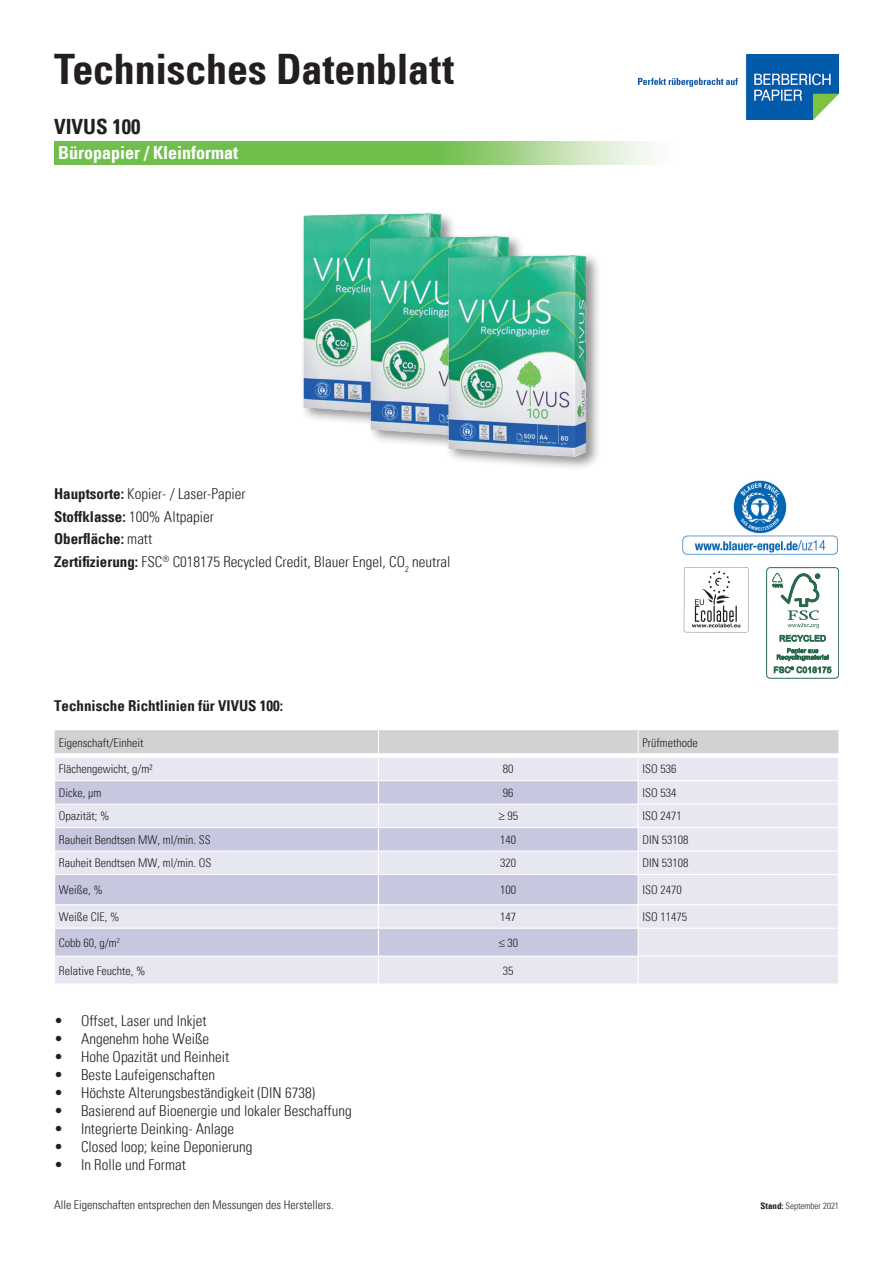
<style>
.page{position:relative;width:893px;height:1263px;background:#fff}
.page>*{position:absolute;margin:0;border:0;box-sizing:border-box;transform-origin:0 0}
.t1{font:700 condensed 42px "Univers";letter-spacing:-.005em;color:#231f20}
.t2{font:700 condensed 21px "Univers";color:#231f20}
.t3{font:700 condensed 18px "Univers";color:#fff}
.t4{font:300 condensed 15px/22.5px "Univers";color:#231f20}
.t5{font:700 condensed 15px "Univers";color:#231f20}
.t6{font:300 condensed 12px "Univers";color:#231f20}
.t7{font:300 condensed 9px "Univers";color:#231f20}
.s1{font-weight:700}
</style>
<div class="page">
<svg style="left:54px;top:141px;width:598px;height:24px;background:#89c96a"></svg>
<svg style="left:54px;top:730px;width:785px;height:254px;background:#dcdcea"></svg>
<div style="left:54px;top:753px;width:324px;height:5px;background:#fff"></div>
<div style="left:378px;top:753px;width:260px;height:5px;background:#fff"></div>
<div style="left:638px;top:753px;width:201px;height:5px;background:#fff"></div>
<img style="left:638px;top:54px;width:201px;height:65px">
<div style="left:766px;top:567px;width:73px;height:112px;border:1px solid #286a4a;border-radius:4px"></div>
<svg style="left:772px;top:573px;width:48px;height:55px"></svg>
<svg style="left:780px;top:635px;width:46px;height:7px"></svg>
<svg style="left:774px;top:648px;width:57px;height:25px"></svg>
<svg style="left:684px;top:567px;width:64px;height:65px"></svg>
<img style="left:682px;top:480px;width:156px;height:75px">
<img style="left:303px;top:213px;width:147px;height:207px">
<img style="left:336px;top:219px;width:177px;height:224px">
<img style="left:413px;top:238px;width:185px;height:230px">
<h1 class="t1" style="left:54px;top:51px;width:402px">Technisches Datenblatt</h1>
<h2 class="t2" style="left:54px;top:118px;width:88px">VIVUS 100</h2>
<p class="t3" style="left:58px;top:145px;width:181px">Büropapier / Kleinformat</p>
<p class="t4" style="left:54px;top:484px;width:398px"><span class="s1">Hauptsorte:</span> Kopier- / Laser-Papier<br><span class="s1">Stoffklasse:</span> 100% Altpapier<br><span class="s1">Oberfläche:</span> matt<br><span class="s1">Zertifizierung:</span> FSC<sup>®</sup> C018175 Recycled Credit, Blauer Engel, CO<sub>2</sub> neutral</p>
<p class="t5" style="left:54px;top:699px;width:231px">Technische Richtlinien für VIVUS 100:</p>
<p class="t6" style="left:59px;top:738px;width:86px">Eigenschaft/Einheit</p>
<p class="t6" style="left:642px;top:738px;width:57px">Prüfmethode</p>
<p class="t6" style="left:59px;top:764px;width:95px">Flächengewicht, g/m²</p>
<p class="t6" style="left:503px;top:764px;width:12px">80</p>
<p class="t6" style="left:642px;top:764px;width:35px">ISO 536</p>
<p class="t6" style="left:59px;top:788px;width:44px">Dicke, µm</p>
<p class="t6" style="left:503px;top:788px;width:12px">96</p>
<p class="t6" style="left:642px;top:788px;width:35px">ISO 534</p>
<p class="t6" style="left:59px;top:811px;width:52px">Opazität; %</p>
<p class="t6" style="left:498px;top:811px;width:21px">≥ 95</p>
<p class="t6" style="left:642px;top:811px;width:41px">ISO 2471</p>
<p class="t6" style="left:59px;top:834px;width:153px">Rauheit Bendtsen MW, ml/min. SS</p>
<p class="t6" style="left:500px;top:834px;width:17px">140</p>
<p class="t6" style="left:642px;top:834px;width:47px">DIN 53108</p>
<p class="t6" style="left:59px;top:858px;width:154px">Rauheit Bendtsen MW, ml/min. OS</p>
<p class="t6" style="left:500px;top:858px;width:17px">320</p>
<p class="t6" style="left:642px;top:858px;width:47px">DIN 53108</p>
<p class="t6" style="left:59px;top:885px;width:45px">Weiße, %</p>
<p class="t6" style="left:500px;top:885px;width:17px">100</p>
<p class="t6" style="left:642px;top:885px;width:41px">ISO 2470</p>
<p class="t6" style="left:59px;top:912px;width:62px">Weiße CIE, %</p>
<p class="t6" style="left:500px;top:912px;width:17px">147</p>
<p class="t6" style="left:642px;top:912px;width:46px">ISO 11475</p>
<p class="t6" style="left:59px;top:937px;width:63px">Cobb 60, g/m<sup>2</sup></p>
<p class="t6" style="left:498px;top:937px;width:21px">≤ 30</p>
<p class="t6" style="left:59px;top:965px;width:88px">Relative Feuchte, %</p>
<p class="t6" style="left:503px;top:965px;width:12px">35</p>
<p class="t4" style="left:54px;top:1010px;width:154px">• Offset, Laser und Inkjet</p>
<p class="t4" style="left:54px;top:1028px;width:157px">• Angenehm hohe Weiße</p>
<p class="t4" style="left:54px;top:1046px;width:177px">• Hohe Opazität und Reinheit</p>
<p class="t4" style="left:54px;top:1064px;width:163px">• Beste Laufeigenschaften</p>
<p class="t4" style="left:54px;top:1082px;width:263px">• Höchste Alterungsbeständigkeit (DIN 6738)</p>
<p class="t4" style="left:54px;top:1100px;width:299px">• Basierend auf Bioenergie und lokaler Beschaffung</p>
<p class="t4" style="left:54px;top:1118px;width:182px">• Integrierte Deinking- Anlage</p>
<p class="t4" style="left:54px;top:1136px;width:200px">• Closed loop; keine Deponierung</p>
<p class="t4" style="left:54px;top:1154px;width:133px">• In Rolle und Format</p>
<p class="t6" style="left:54px;top:1200px;width:281px">Alle Eigenschaften entsprechen den Messungen des Herstellers.</p>
<p class="t7" style="left:760px;top:1202px;width:80px"><span class="s1">Stand:</span> September 2021</p>
</div>
